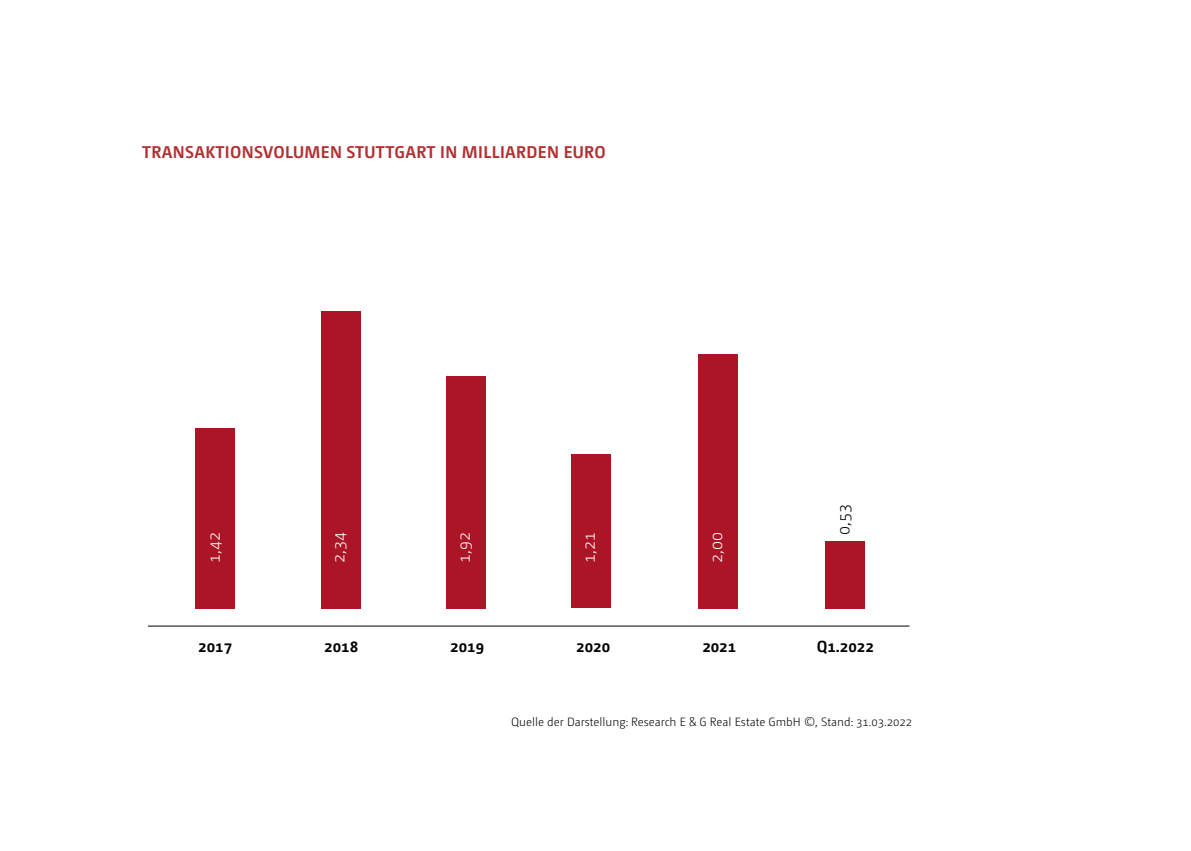
<style>
.page{position:relative;width:1191px;height:851px;background:#fff}
.page>*{position:absolute;margin:0;border:0;box-sizing:border-box;transform-origin:0 0}
.t1{font:700 17px "Camingo Dos";letter-spacing:.02em;color:#b33032}
.t2{font:300 17px "Camingo Dos Pro";color:#fff}
.t3{font:300 17px "Camingo Dos Pro";color:#000}
.t4{font:700 16px "Camingo Dos";color:#000}
.t5{font:300 12px "Camingo Dos Pro";color:#000}
</style>
<div class="page">
<div style="left:195px;top:427px;width:40px;height:181px;background:#ac1525"></div>
<div style="left:321px;top:311px;width:39px;height:297px;background:#ac1525"></div>
<hr style="left:148px;top:625px;width:761px;height:1px;background:#000">
<div style="left:446px;top:376px;width:40px;height:232px;background:#ac1525"></div>
<div style="left:571px;top:454px;width:40px;height:154px;background:#ac1525"></div>
<div style="left:698px;top:354px;width:40px;height:254px;background:#ac1525"></div>
<div style="left:825px;top:540px;width:40px;height:68px;background:#ac1525"></div>
<h1 class="t1" style="left:142px;top:142px;width:465px">TRANSAKTIONSVOLUMEN STUTTGART IN MILLIARDEN EURO</h1>
<h1 class="t2" style="left:204px;top:562px;width:32px;rotate:-90deg">1,42</h1>
<h1 class="t2" style="left:329px;top:562px;width:32px;rotate:-90deg">2,34</h1>
<h1 class="t2" style="left:454px;top:562px;width:32px;rotate:-90deg">1,92</h1>
<h1 class="t2" style="left:579px;top:562px;width:32px;rotate:-90deg">1,21</h1>
<h1 class="t2" style="left:706px;top:562px;width:32px;rotate:-90deg">2,00</h1>
<h1 class="t3" style="left:833px;top:535px;width:32px;rotate:-90deg">0,53</h1>
<h2 class="t4" style="left:198px;top:637px;width:35px">2017</h2>
<h2 class="t4" style="left:324px;top:637px;width:35px">2018</h2>
<h2 class="t4" style="left:450px;top:637px;width:35px">2019</h2>
<h2 class="t4" style="left:576px;top:637px;width:35px">2020</h2>
<h2 class="t4" style="left:702px;top:637px;width:35px">2021</h2>
<h2 class="t4" style="left:816px;top:637px;width:59px">Q1.2022</h2>
<p class="t5" style="left:511px;top:715px;width:403px">Quelle der Darstellung: Research E &amp; G Real Estate GmbH ©, Stand: 31.03.2022</p>
</div>
